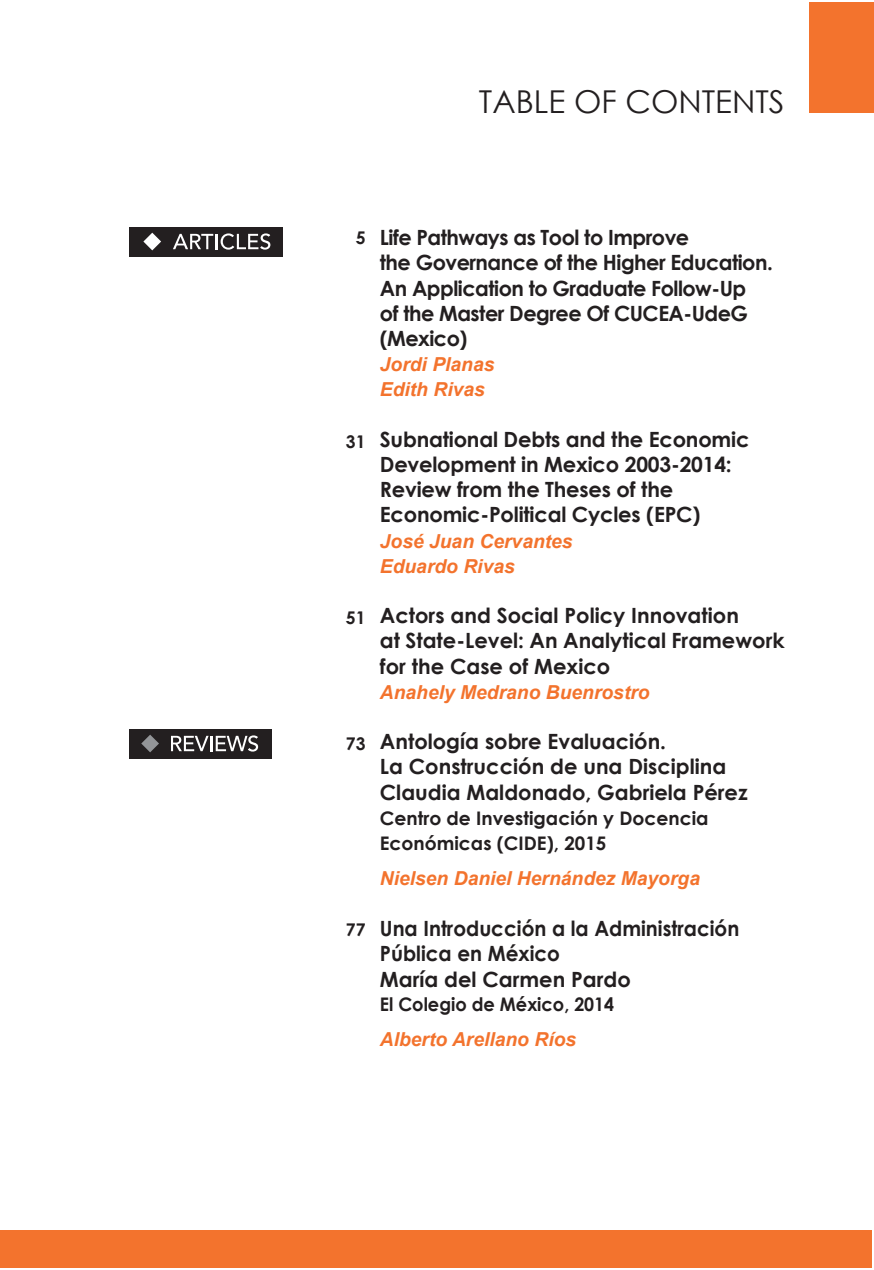
<style>
.page{position:relative;width:874px;height:1270px;background:#fff}
.page>*{position:absolute;margin:0;border:0;box-sizing:border-box;transform-origin:0 0}
.t1{font:31.5px "Century Gothic";color:#231f20}
.t2{font:700 21px/25.2px "Century Gothic";color:#231f20}
.t3{font:700 21px/25.2px "Century Gothic";letter-spacing:-.025em;color:#231f20}
.t4{font:700 21px/25.9px "Century Gothic";color:#231f20;scale:.95 1}
.t5{font:italic 700 19.25px/25.2px "Arial";color:#f3732d}
.t6{font:700 18.72px/25.2px "Century Gothic";color:#231f20}
.t7{font:700 18.72px "Century Gothic";color:#231f20;scale:.95 1}
.t8{font:700 17.5px "Century Gothic";color:#231f20}
</style>
<div class="page">
<div style="left:15px;top:1230px;width:856px;height:37px;background:#f3732d"></div>
<div style="left:0;top:1230px;width:15px;height:37px;background:#f3732d"></div>
<div style="left:809px;top:2px;width:64px;height:111px;background:#f3732d"></div>
<div style="left:129px;top:729px;width:142px;height:29px;background:#231f20"></div>
<svg style="left:171px;top:735px;width:87px;height:17px"></svg>
<svg style="left:141px;top:735px;width:18px;height:17px"></svg>
<div style="left:129px;top:227px;width:153px;height:29px;background:#231f20"></div>
<svg style="left:173px;top:233px;width:97px;height:17px"></svg>
<svg style="left:143px;top:233px;width:18px;height:17px"></svg>
<h1 class="t1" style="left:478px;top:82px;width:307px">TABLE OF CONTENTS</h1>
<p class="t8" style="left:355px;top:226px;width:11px">5</p>
<p class="t8" style="left:346px;top:430px;width:21px">31</p>
<p class="t8" style="left:346px;top:607px;width:21px">51</p>
<p class="t8" style="left:346px;top:733px;width:21px">73</p>
<p class="t8" style="left:346px;top:919px;width:21px">77</p>
<p class="t3" style="left:379px;top:225px;width:394px">Life Pathways as Tool to Improve<br>the Governance of the Higher Education.<br>An Application to Graduate Follow-Up<br>of the Master Degree Of CUCEA-UdeG (Mexico)</p>
<p class="t5" style="left:379px;top:352px;width:116px">Jordi Planas<br>Edith Rivas</p>
<p class="t2" style="left:379px;top:426px;width:371px">Subnational Debts and the Economic Development in Mexico 2003-2014:<br>Review from the Theses of the Economic-Political Cycles (EPC)</p>
<p class="t5" style="left:379px;top:529px;width:194px">José Juan Cervantes<br>Eduardo Rivas</p>
<p class="t2" style="left:379px;top:603px;width:406px">Actors and Social Policy Innovation<br>at State-Level: An Analytical Framework for the Case of Mexico</p>
<p class="t5" style="left:379px;top:680px;width:271px">Anahely Medrano Buenrostro</p>
<p class="t2" style="left:379px;top:729px;width:369px">Antología sobre Evaluación.<br>La Construcción de una Disciplina<br>Claudia Maldonado, Gabriela Pérez</p>
<p class="t6" style="left:379px;top:805px;width:330px">Centro de Investigación y Docencia<br>Económicas (CIDE), 2015</p>
<p class="t5" style="left:379px;top:866px;width:321px">Nielsen Daniel Hernández Mayorga</p>
<p class="t4" style="left:379px;top:914px;width:379px">Una Introducción a la Administración<br>Pública en México<br>María del Carmen Pardo</p>
<p class="t7" style="left:379px;top:993px;width:248px">El Colegio de México, 2014</p>
<p class="t5" style="left:379px;top:1027px;width:198px">Alberto Arellano Ríos</p>
</div>
